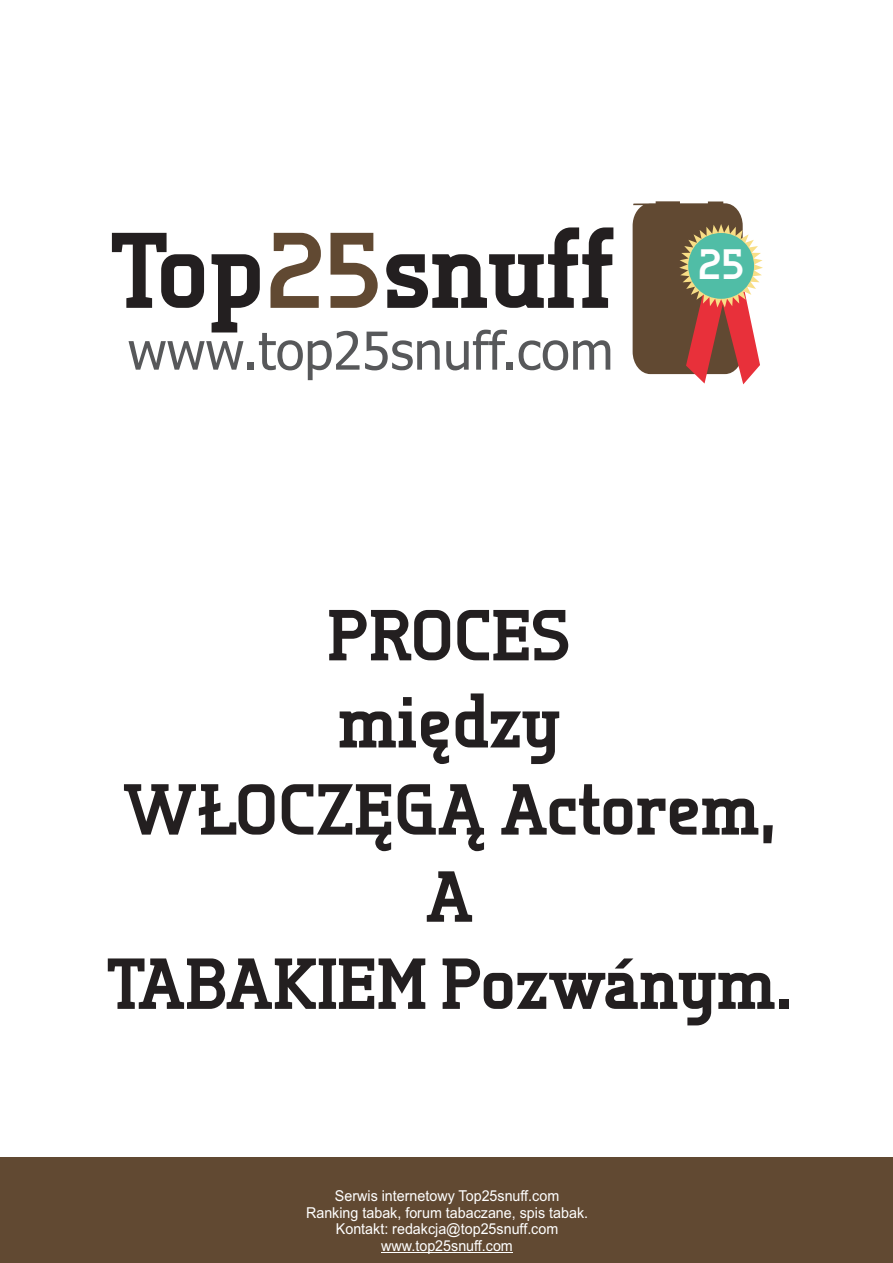
<style>
.page{position:relative;width:893px;height:1263px;background:#fff}
.page>*{position:absolute;margin:0;border:0;box-sizing:border-box;transform-origin:0 0}
.t1{font:800 107.1px "Tertre";color:#231f20}
.t2{font:800 72px/87.2px "Tertre";color:#231f20;text-align:center}
.t3{font:52.35px "Tahoma";color:#57585a}
.t4{font:800 42.45px "Tertre";color:#fff}
.t5{font:15px/16.8px "Arial";color:#fff;text-align:center;scale:.95 1}
.s1{color:#614932}
</style>
<div class="page">
<div style="left:0;top:1157px;width:893px;height:106px;background:#614932"></div>
<hr style="left:381px;top:1252px;width:132px;height:1px;background:#fff">
<svg style="left:633px;top:201px;width:130px;height:183px"></svg>
<div style="left:688px;top:233px;width:66px;height:66px;background:#50bda6;border-radius:50%"></div>
<h1 class="t1" style="left:110px;top:227px;width:506px">Top<span class="s1">25</span>snuff</h1>
<h3 class="t3" style="left:128px;top:330px;width:487px">www.top25snuff.com</h3>
<h3 class="t4" style="left:698px;top:248px;width:48px">25</h3>
<h2 class="t2" style="left:106px;top:599px;width:688px">PROCES<br>miêdzy<br>W£OCZÊG¥ Actorem,<br>A<br>TABAKIEM Pozwánym.</h2>
<p class="t5" style="left:306px;top:1188px;width:298px">Serwis internetowy Top25snuff.com<br>Ranking tabak, forum tabaczane, spis tabak.<br>Kontakt: redakcja@top25snuff.com www.top25snuff.com</p>
</div>
